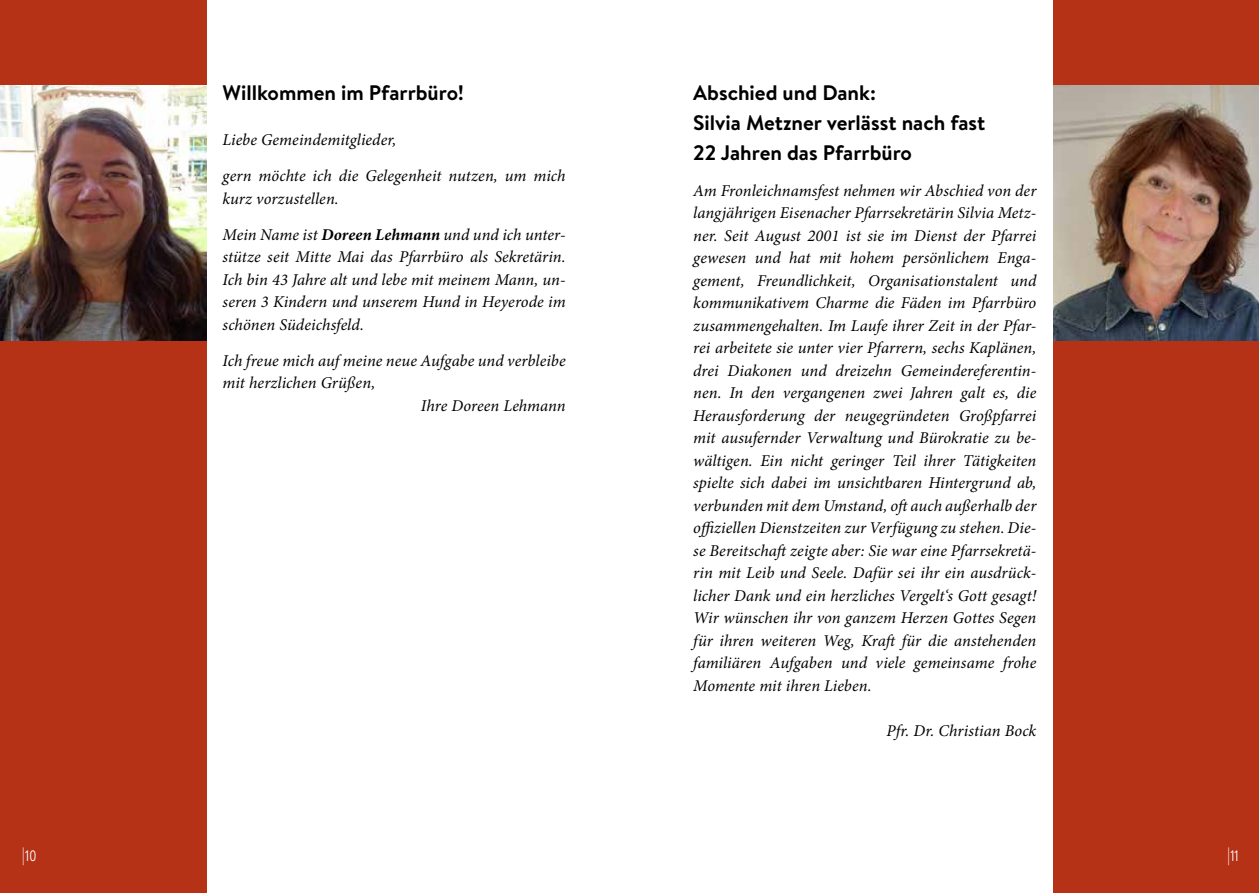
<style>
.page{position:relative;width:1259px;height:893px;background:#fff}
.page>*{position:absolute;margin:0;border:0;box-sizing:border-box;transform-origin:0 0}
.t1{font:700 21px/30px "Brandon Text";color:#000}
.t2{font:italic 16.5px/22.5px "Minion Pro";letter-spacing:.005em;color:#000}
.t3{font:15px "Brandon Text Cond";color:#fff}
.s1{font-weight:700}
.s2{font-size:18px}
</style>
<div class="page">
<div style="left:0;top:0;width:206px;height:893px;background:#b53217"></div>
<div style="left:1053px;top:0;width:206px;height:893px;background:#b53217"></div>
<img style="left:0;top:86px;width:206px;height:254px">
<img style="left:1053px;top:86px;width:206px;height:254px">
<p class="t1" style="left:223px;top:78px;width:243px">Willkommen im Pfarrbüro!</p>
<p class="t2" style="left:223px;top:122px;width:344px;line-height:36px">Liebe Gemeindemitglieder,<br>gern möchte ich die Gelegenheit nutzen, um mich</p>
<p class="t2" style="left:223px;top:181px;width:344px;line-height:36px">kurz vorzustellen.<br>Mein Name ist <span class="s1">Doreen Lehmann</span> und und ich unter-</p>
<p class="t2" style="left:223px;top:246px;width:345px;text-align:justify">stütze seit Mitte Mai das Pfarrbüro als Sekretärin.<br>Ich bin 43 Jahre alt und lebe mit meinem Mann, un&shy;seren 3 Kindern und unserem Hund in Heyerode im schönen Südeichsfeld.</p>
<p class="t2" style="left:223px;top:349px;width:344px">Ich freue mich auf meine neue Aufgabe und verbleibe</p>
<p class="t2" style="left:223px;top:372px;width:154px">mit herzlichen Grüßen,</p>
<p class="t2" style="left:421px;top:394px;width:146px">Ihre Doreen Lehmann</p>
<p class="t1" style="left:693px;top:77px;width:294px">Abschied und Dank:<br>Silvia Metzner verlässt nach fast<br>22 Jahren das Pfarrbüro</p>
<p class="t2" style="left:693px;top:179px;width:345px;text-align:justify">Am Fronleichnamsfest nehmen wir Abschied von der langjährigen Eisenacher Pfarrsekretärin Silvia Metz&shy;ner. Seit August 2001 ist sie im Dienst der Pfarrei gewesen und hat mit hohem persönlichem Enga&shy;gement, Freundlichkeit, Organisationstalent und kommunikativem Charme die Fäden im Pfarrbüro zusammengehalten. Im Laufe ihrer Zeit in der Pfar&shy;rei arbeitete sie unter vier Pfarrern, sechs Kaplänen, drei Diakonen und dreizehn Gemeindereferentin&shy;nen. In den vergangenen zwei Jahren galt es, die Herausforderung der neugegründeten Großpfarrei mit ausufernder Verwaltung und Bürokratie zu be&shy;wältigen. Ein nicht geringer Teil ihrer Tätigkeiten spielte sich dabei im unsichtbaren Hintergrund ab, verbunden mit dem Umstand, oft auch außerhalb der offiziellen Dienstzeiten zur Verfügung zu stehen. Die&shy;se Bereitschaft zeigte aber: Sie war eine Pfarrsekretä&shy;rin mit Leib und Seele. Dafür sei ihr ein ausdrück&shy;licher Dank und ein herzliches Vergelt‘s Gott gesagt!<br>Wir wünschen ihr von ganzem Herzen Gottes Segen für ihren weiteren Weg, Kraft für die anstehenden familiären Aufgaben und viele gemeinsame frohe Momente mit ihren Lieben.</p>
<p class="t2" style="left:886px;top:719px;width:151px">Pfr. Dr. Christian Bock</p>
<p class="t3" style="left:22px;top:846px;width:16px"><span class="s2">|</span>10</p>
<p class="t3" style="left:1227px;top:846px;width:13px"><span class="s2">|</span>11</p>
</div>
